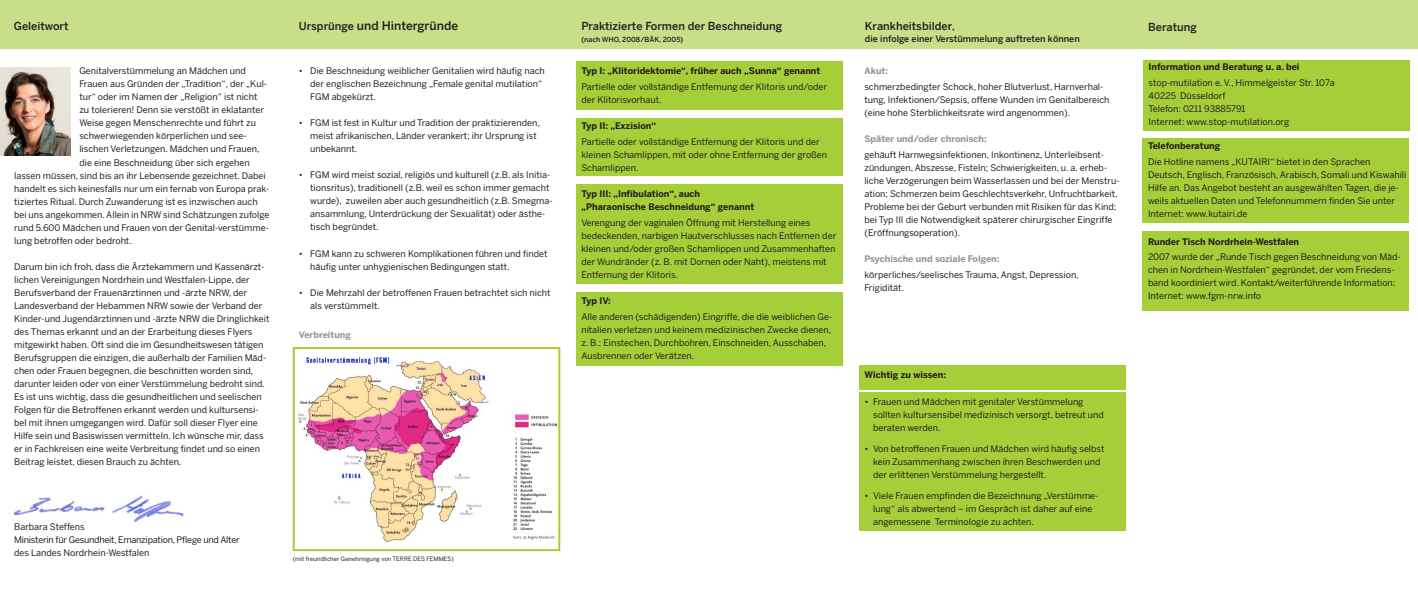
<style>
.page{position:relative;width:1418px;height:596px;background:#fff}
.page>*{position:absolute;margin:0;border:0;box-sizing:border-box;transform-origin:0 0}
.t1{font:500 12px "Benton Sans";color:#231f20}
.t2{font:500 11px "Benton Sans";color:#231f20}
.t3{font:9px/13px "Benton Sans";color:#231f20}
.t4{font:700 9px/13px "Benton Sans";color:#231f20}
.t5{font:9px/13px "Benton Sans";letter-spacing:-.025em;color:#231f20}
.t6{font:700 9px "Benton Sans";color:#939598}
.t7{font:500 9px "Benton Sans";color:#231f20}
.t8{font:500 7px "Benton Sans";color:#231f20}
.t9{font:6px "Benton Sans";color:#231f20}
.s1{font-size:11px}
.s2{font-size:9px}
</style>
<div class="page">
<div style="left:0;top:0;width:1417px;height:49px;background:#c8de88"></div>
<div style="left:575px;top:118px;width:267px;height:58px;background:#a6ce39"></div>
<div style="left:575px;top:61px;width:267px;height:49px;background:#a6ce39"></div>
<div style="left:859px;top:391px;width:266px;height:139px;background:#a6ce39"></div>
<div style="left:859px;top:365px;width:266px;height:24px;background:#a6ce39"></div>
<img style="left:299px;top:357px;width:258px;height:184px">
<div style="left:293px;top:347px;width:267px;height:203px;border:2px solid #a6ce39"></div>
<img style="left:0;top:67px;width:71px;height:88px">
<div style="left:575px;top:184px;width:267px;height:100px;background:#a6ce39"></div>
<div style="left:575px;top:292px;width:267px;height:73px;background:#a6ce39"></div>
<div style="left:1142px;top:138px;width:266px;height:84px;background:#a6ce39"></div>
<div style="left:1142px;top:231px;width:266px;height:79px;background:#a6ce39"></div>
<div style="left:1142px;top:60px;width:267px;height:70px;background:#a6ce39"></div>
<img style="left:13px;top:495px;width:172px;height:26px">
<p class="t2" style="left:14px;top:20px;width:56px">Geleitwort</p>
<p class="t3" style="left:79px;top:64px;width:168px">Genitalverstümmelung an Mädchen und</p>
<p class="t3" style="left:79px;top:77px;width:189px">Frauen aus Gründen der „Tradition“, der „Kul-</p>
<p class="t3" style="left:79px;top:90px;width:179px">tur“ oder im Namen der „Religion“ ist nicht</p>
<p class="t3" style="left:79px;top:103px;width:186px">zu tolerieren! Denn sie verstößt in eklatanter</p>
<p class="t3" style="left:79px;top:116px;width:178px">Weise gegen Menschenrechte und führt zu</p>
<p class="t3" style="left:79px;top:129px;width:169px">schwerwiegenden körperlichen und see-</p>
<p class="t3" style="left:79px;top:142px;width:182px">lischen Verletzungen. Mädchen und Frauen,</p>
<p class="t3" style="left:79px;top:155px;width:172px">die eine Beschneidung über sich ergehen</p>
<p class="t3" style="left:14px;top:168px;width:253px">lassen müssen, sind bis an ihr Lebensende gezeichnet. Dabei</p>
<p class="t3" style="left:14px;top:181px;width:257px">handelt es sich keinesfalls nur um ein fernab von Europa prak-</p>
<p class="t3" style="left:14px;top:194px;width:245px">tiziertes Ritual. Durch Zuwanderung ist es inzwischen auch</p>
<p class="t3" style="left:14px;top:207px;width:257px">bei uns angekommen. Allein in NRW sind Schätzungen zufolge</p>
<p class="t3" style="left:14px;top:220px;width:256px">rund 5.600 Mädchen und Frauen von der Genital-verstümme-</p>
<p class="t3" style="left:14px;top:233px;width:119px">lung betroffen oder bedroht.</p>
<p class="t3" style="left:14px;top:259px;width:257px">Darum bin ich froh, dass die Ärztekammern und Kassenärzt&shy;lichen Vereinigungen Nordrhein und Westfalen-Lippe, der Berufsverband der Frauenärztinnen und -ärzte NRW, der Landesverband der Hebammen NRW sowie der Verband der Kinder-und Jugendärztinnen und -ärzte NRW die Dringlichkeit des Themas erkannt und an der Erarbeitung dieses Flyers mitgewirkt haben. Oft sind die im Gesundheitswesen tätigen Berufsgruppen die einzigen, die außerhalb der Familien Mäd&shy;chen oder Frauen begegnen, die beschnitten worden sind, darunter leiden oder von einer Verstümmelung bedroht sind.<br>Es ist uns wichtig, dass die gesundheitlichen und seelischen Folgen für die Betroffenen erkannt werden und kultursensi&shy;bel mit ihnen umgegangen wird. Dafür soll dieser Flyer eine Hilfe sein und Basiswissen vermitteln. Ich wünsche mir, dass er in Fachkreisen eine weite Verbreitung findet und so einen Beitrag leistet, diesen Brauch zu ächten.</p>
<p class="t5" style="left:14px;top:519px;width:227px">Barbara Steffens<br>Ministerin für Gesundheit, Emanzipation, Pflege und Alter des Landes Nordrhein-Westfalen</p>
<h1 class="t1" style="left:299px;top:19px;width:161px"><span class="s1">Ursprünge</span> und Hintergründe</h1>
<p class="t2" style="left:581px;top:20px;width:202px">Praktizierte Formen der Beschneidung</p>
<p class="t8" style="left:581px;top:36px;width:103px">(nach WHO, 2008/BÄK, 2005)</p>
<p class="t3" style="left:310px;top:64px;width:236px;text-indent:-11px">• Die Beschneidung weiblicher Genitalien wird häufig nach der englischen Bezeichnung „Female genital mutilation“<br>FGM abgekürzt.</p>
<p class="t3" style="left:310px;top:116px;width:231px;text-indent:-11px">• FGM ist fest in Kultur und Tradition der praktizierenden, meist afrikanischen, Länder verankert; ihr Ursprung ist unbekannt.</p>
<p class="t3" style="left:310px;top:168px;width:244px;text-indent:-11px">• FGM wird meist sozial, religiös und kulturell (z.B. als Initia&shy;tionsritus), traditionell (z.B. weil es schon immer gemacht wurde), zuweilen aber auch gesundheitlich (z.B. Smegma&shy;ansammlung, Unterdrückung der Sexualität) oder ästhe&shy;tisch begründet.</p>
<p class="t3" style="left:310px;top:246px;width:239px;text-indent:-11px">• FGM kann zu schweren Komplikationen führen und findet häufig unter unhygienischen Bedingungen statt.</p>
<p class="t3" style="left:310px;top:285px;width:242px;text-indent:-11px">• Die Mehrzahl der betroffenen Frauen betrachtet sich nicht als verstümmelt.</p>
<p class="t6" style="left:299px;top:329px;width:54px">Verbreitung</p>
<p class="t4" style="left:581px;top:64px;width:240px">Typ I: „Klitoridektomie“, früher auch „Sunna“ genannt</p>
<p class="t3" style="left:581px;top:80px;width:247px">Partielle oder vollständige Entfernung der Klitoris und/oder der Klitorisvorhaut.</p>
<p class="t4" style="left:581px;top:119px;width:76px">Typ II: „Exzision“</p>
<p class="t3" style="left:581px;top:135px;width:247px">Partielle oder vollständige Entfernung der Klitoris und der kleinen Schamlippen, mit oder ohne Entfernung der großen<br>Schamlippen.</p>
<p class="t4" style="left:581px;top:187px;width:174px">Typ III: „Infibulation“, auch „Pharaonische Beschneidung“ genannt</p>
<p class="t3" style="left:581px;top:216px;width:256px">Verengung der vaginalen Öffnung mit Herstellung eines bedeckenden, narbigen Hautverschlusses nach Entfernen der kleinen und/oder großen Schamlippen und Zusammenhaften der Wundränder (z. B. mit Dornen oder Naht), meistens mit Entfernung der Klitoris.</p>
<p class="t4" style="left:581px;top:294px;width:31px">Typ IV:</p>
<p class="t3" style="left:581px;top:310px;width:252px">Alle anderen (schädigenden) Eingriffe, die die weiblichen Ge&shy;nitalien verletzen und keinem medizinischen Zwecke dienen, z. B.: Einstechen, Durchbohren, Einschneiden, Ausschaben, Ausbrennen oder Verätzen.</p>
<p class="t9" style="left:293px;top:555px;width:163px">(mit freundlicher Genehmigung von TERRE DES FEMMES)</p>
<p class="t2" style="left:865px;top:19px;width:91px">Krankheitsbilder<span class="s2">,</span></p>
<p class="t7" style="left:865px;top:33px;width:216px">die infolge einer Verstümmelung auftreten können</p>
<p class="t6" style="left:864px;top:66px;width:25px">Akut:</p>
<p class="t3" style="left:864px;top:80px;width:247px">schmerzbedingter Schock, hoher Blutverlust, Harnverhal&shy;tung, Infektionen/Sepsis, offene Wunden im Genitalbereich (eine hohe Sterblichkeitsrate wird angenommen).</p>
<p class="t6" style="left:864px;top:133px;width:124px">Später und/oder chronisch:</p>
<p class="t3" style="left:864px;top:148px;width:257px">gehäuft Harnwegsinfektionen, Inkontinenz, Unterleibsent&shy;zündungen, Abszesse, Fisteln; Schwierigkeiten, u. a. erheb&shy;liche Verzögerungen beim Wasserlassen und bei der Menstru&shy;ation; Schmerzen beim Geschlechtsverkehr, Unfruchtbarkeit, Probleme bei der Geburt verbunden mit Risiken für das Kind; bei Typ III die Notwendigkeit späterer chirurgischer Eingriffe (Eröffnungsoperation).</p>
<p class="t6" style="left:864px;top:253px;width:137px">Psychische und soziale Folgen:</p>
<p class="t3" style="left:864px;top:268px;width:216px">körperliches/seelisches Trauma, Angst, Depression,<br>Frigidität.</p>
<p class="t4" style="left:864px;top:368px;width:83px">Wichtig zu wissen:</p>
<p class="t3" style="left:873px;top:394px;width:232px;text-indent:-9px">• Frauen und Mädchen mit genitaler Verstümmelung sollten kultursensibel medizinisch versorgt, betreut und beraten werden.</p>
<p class="t3" style="left:873px;top:441px;width:233px;text-indent:-9px">• Von betroffenen Frauen und Mädchen wird häufig selbst kein Zusammenhang zwischen ihren Beschwerden und der erlittenen Verstümmelung hergestellt.</p>
<p class="t3" style="left:873px;top:488px;width:227px;text-indent:-9px">• Viele Frauen empfinden die Bezeichnung „Verstümme&shy;lung“ als abwertend – im Gespräch ist daher auf eine angemessene Terminologie zu achten.</p>
<p class="t2" style="left:1148px;top:20px;width:50px">Beratung</p>
<p class="t4" style="left:1148px;top:60px;width:152px">Information und Beratung u. a. bei</p>
<p class="t3" style="left:1148px;top:76px;width:188px">stop-mutilation e. V., Himmelgeister Str. 107a<br>40225 Düsseldorf<br>Telefon: 0211 93885791<br>Internet: www.stop-mutilation.org</p>
<p class="t4" style="left:1147px;top:139px;width:74px">Telefonberatung</p>
<p class="t3" style="left:1147px;top:155px;width:260px">Die Hotline namens „KUTAIRI“ bietet in den Sprachen Deutsch, Englisch, Französisch, Arabisch, Somali und Kiswahili Hilfe an. Das Angebot besteht an ausgewählten Tagen, die je&shy;weils aktuellen Daten und Telefonnummern finden Sie unter Internet: www.kutairi.de</p>
<p class="t4" style="left:1147px;top:234px;width:153px">Runder Tisch Nordrhein-Westfalen</p>
<p class="t3" style="left:1147px;top:250px;width:254px">2007 wurde der „Runde Tisch gegen Beschneidung von Mäd&shy;chen in Nordrhein-Westfalen“ gegründet, der vom Friedens&shy;band koordiniert wird. Kontakt/weiterführende Information:<br>Internet: www.fgm-nrw.info</p>
</div>
